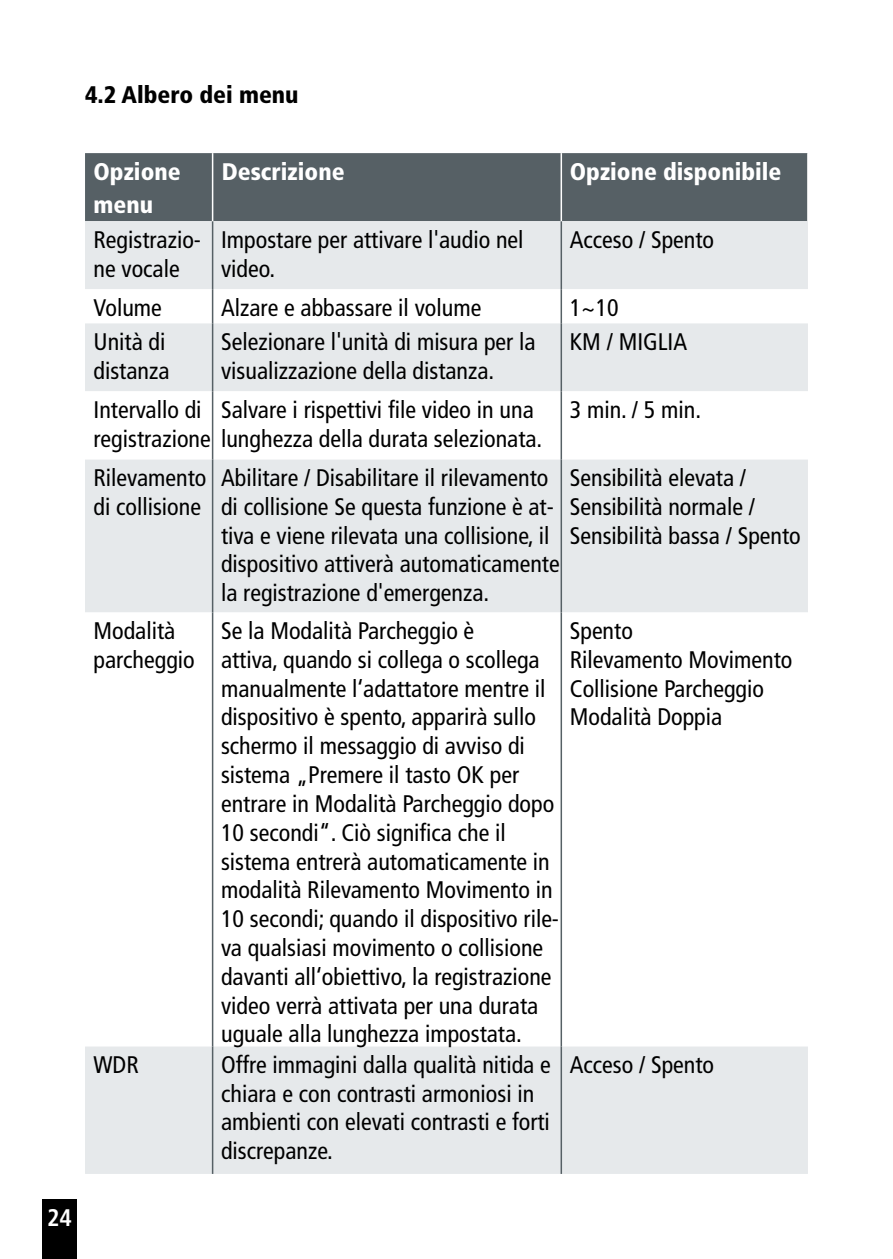
<style>
.page{position:relative;width:893px;height:1259px;background:#fff}
.page>*{position:absolute;margin:0;border:0;box-sizing:border-box;transform-origin:0 0}
.t1{font:condensed 24px/28.8px "Frutiger";color:#000}
.t2{font:900 condensed 24px/33px "Frutiger";color:#fff}
.t3{font:900 condensed 24px "Frutiger";color:#000}
.t4{font:700 condensed 24px "Frutiger";color:#fff}
</style>
<div class="page">
<div style="left:43px;top:1199px;width:34px;height:60px;background:#000"></div>
<div style="left:85px;top:153px;width:722px;height:68px;background:#566065"></div>
<div style="left:85px;top:221px;width:723px;height:953px;background:#e6e9eb"></div>
<svg style="left:85px;top:289px;width:723px;height:757px"></svg>
<hr style="left:212px;top:221px;width:1px;height:68px;background:#566065">
<hr style="left:561px;top:221px;width:1px;height:68px;background:#566065">
<hr style="left:212px;top:289px;width:1px;height:34px;background:#566065">
<hr style="left:561px;top:289px;width:1px;height:34px;background:#566065">
<hr style="left:212px;top:323px;width:1px;height:68px;background:#566065">
<hr style="left:561px;top:323px;width:1px;height:68px;background:#566065">
<hr style="left:212px;top:391px;width:1px;height:68px;background:#566065">
<hr style="left:561px;top:391px;width:1px;height:68px;background:#566065">
<hr style="left:212px;top:459px;width:1px;height:153px;background:#566065">
<hr style="left:561px;top:459px;width:1px;height:153px;background:#566065">
<hr style="left:212px;top:612px;width:1px;height:434px;background:#566065">
<hr style="left:561px;top:612px;width:1px;height:434px;background:#566065">
<hr style="left:212px;top:1046px;width:1px;height:128px;background:#566065">
<hr style="left:561px;top:1046px;width:1px;height:128px;background:#566065">
<hr style="left:212px;top:153px;width:1px;height:68px;background:#fff">
<hr style="left:561px;top:153px;width:1px;height:68px;background:#fff">
<p class="t3" style="left:85px;top:80px;width:215px">4.2 Albero dei menu</p>
<p class="t4" style="left:47px;top:1203px;width:26px">24</p>
<p class="t2" style="left:94px;top:155px;width:89px">Opzione menu</p>
<p class="t2" style="left:222px;top:155px;width:124px">Descrizione</p>
<p class="t2" style="left:570px;top:155px;width:213px">Opzione disponibile</p>
<p class="t1" style="left:94px;top:225px;width:109px">Registrazio&shy;ne vocale</p>
<p class="t1" style="left:221px;top:225px;width:304px">Impostare per attivare l'audio nel video.</p>
<p class="t1" style="left:570px;top:225px;width:146px">Acceso / Spento</p>
<p class="t1" style="left:94px;top:293px;width:70px">Volume</p>
<p class="t1" style="left:221px;top:293px;width:262px">Alzare e abbassare il volume</p>
<p class="t1" style="left:570px;top:293px;width:50px">1~10</p>
<p class="t1" style="left:94px;top:327px;width:77px">Unità di distanza</p>
<p class="t1" style="left:221px;top:327px;width:316px">Selezionare l'unità di misura per la visualizzazione della distanza.</p>
<p class="t1" style="left:570px;top:327px;width:119px">KM / MIGLIA</p>
<p class="t1" style="left:94px;top:395px;width:450px">Intervallo di<br>registrazione lunghezza della durata selezionata.</p>
<p class="t1" style="left:221px;top:395px;width:314px">Salvare i rispettivi file video in una</p>
<p class="t1" style="left:570px;top:395px;width:133px">3 min. / 5 min.</p>
<p class="t1" style="left:94px;top:463px;width:114px">Rilevamento di collisione</p>
<p class="t1" style="left:221px;top:463px;width:340px">Abilitare / Disabilitare il rilevamento di collisione Se questa funzione è at&shy;tiva e viene rilevata una collisione, il dispositivo attiverà automaticamente la registrazione d'emergenza.</p>
<p class="t1" style="left:570px;top:463px;width:232px">Sensibilità elevata /<br>Sensibilità normale /<br>Sensibilità bassa / Spento</p>
<p class="t1" style="left:94px;top:616px;width:103px">Modalità parcheggio</p>
<p class="t1" style="left:221px;top:616px;width:339px">Se la Modalità Parcheggio è<br>attiva, quando si collega o scollega manualmente l‘adattatore mentre il dispositivo è spento, apparirà sullo schermo il messaggio di avviso di sistema „Premere il tasto OK per entrare in Modalità Parcheggio dopo 10 secondi“. Ciò significa che il sistema entrerà automaticamente in modalità Rilevamento Movimento in 10 secondi; quando il dispositivo rile&shy;va qualsiasi movimento o collisione davanti all‘obiettivo, la registrazione video verrà attivata per una durata uguale alla lunghezza impostata.</p>
<p class="t1" style="left:570px;top:616px;width:224px">Spento<br>Rilevamento Movimento<br>Collisione Parcheggio<br>Modalità Doppia</p>
<p class="t1" style="left:94px;top:1050px;width:47px">WDR</p>
<p class="t1" style="left:221px;top:1050px;width:331px">Offre immagini dalla qualità nitida e chiara e con contrasti armoniosi in ambienti con elevati contrasti e forti discrepanze.</p>
<p class="t1" style="left:570px;top:1050px;width:146px">Acceso / Spento</p>
</div>
